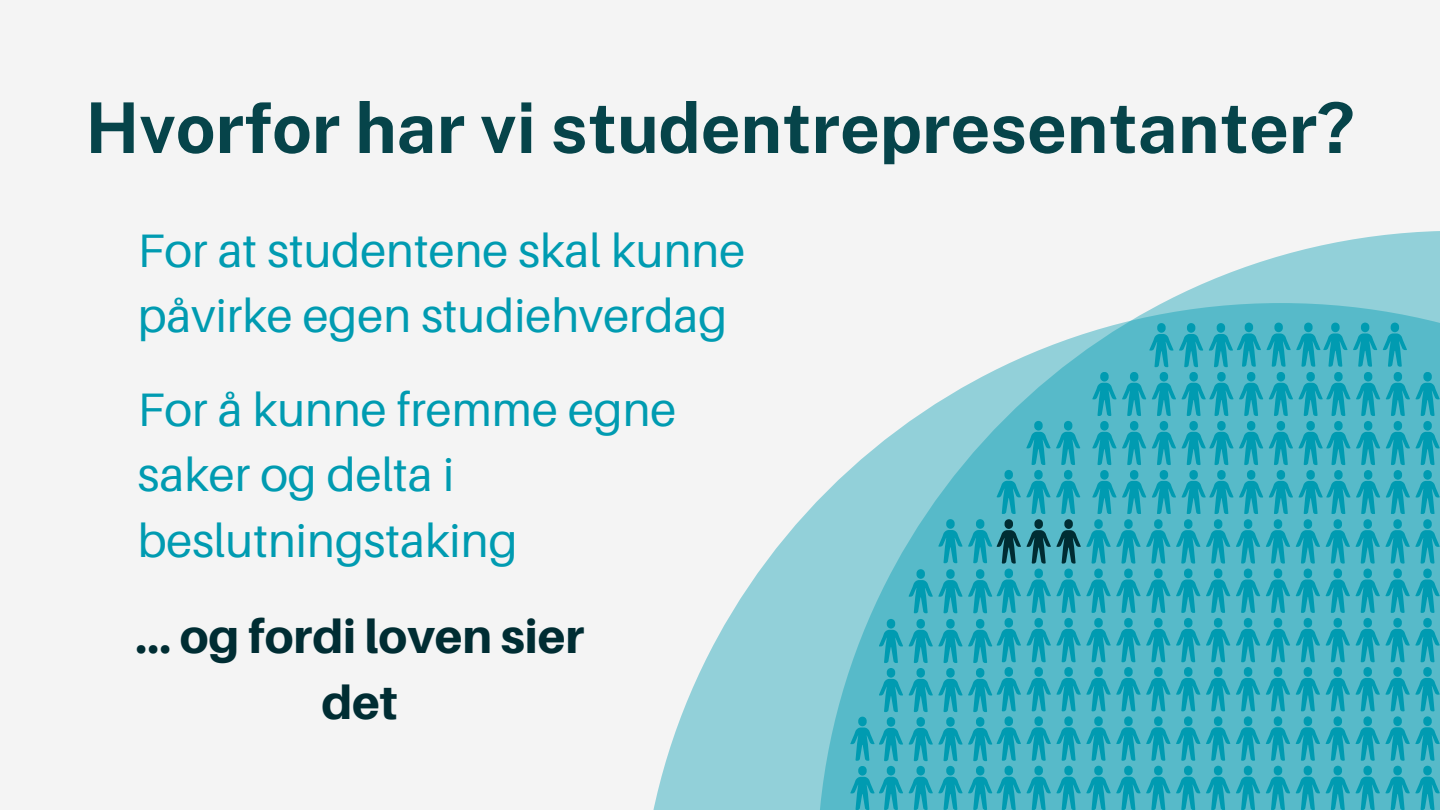
<style>
.page{position:relative;width:1440px;height:810px;background:#f4f4f4}
.page>*{position:absolute;margin:0;border:0;box-sizing:border-box;transform-origin:0 0}
.t1{font:700 70px "Public Sans";color:#06444a}
.t2{font:47px/65.2px "Aileron";color:#009bb1}
.t3{font:800 47px/65.2px "Aileron";color:#002d33;text-align:center}
</style>
<div class="page">
<svg style="left:653px;top:501px;width:164px;height:309px;fill:#92d0d9"></svg>
<svg style="left:817px;top:231px;width:623px;height:579px"></svg>
<svg style="left:909px;top:323px;width:531px;height:290px;background:#4cb5c4"></svg>
<svg style="left:850px;top:619px;width:142px;height:191px;background:#3cb0c1"></svg>
<p class="t1" style="left:85px;top:87px;width:1271px">Hvorfor har vi studentrepresentanter?</p>
<p class="t2" style="left:138px;top:217px;width:609px">For at studentene skal kunne påvirke egen studiehverdag</p>
<p class="t2" style="left:138px;top:376px;width:540px">For å kunne fremme egne saker og delta i beslutningstaking</p>
<p class="t3" style="left:135px;top:603px;width:451px">... og fordi loven sier det</p>
</div>
